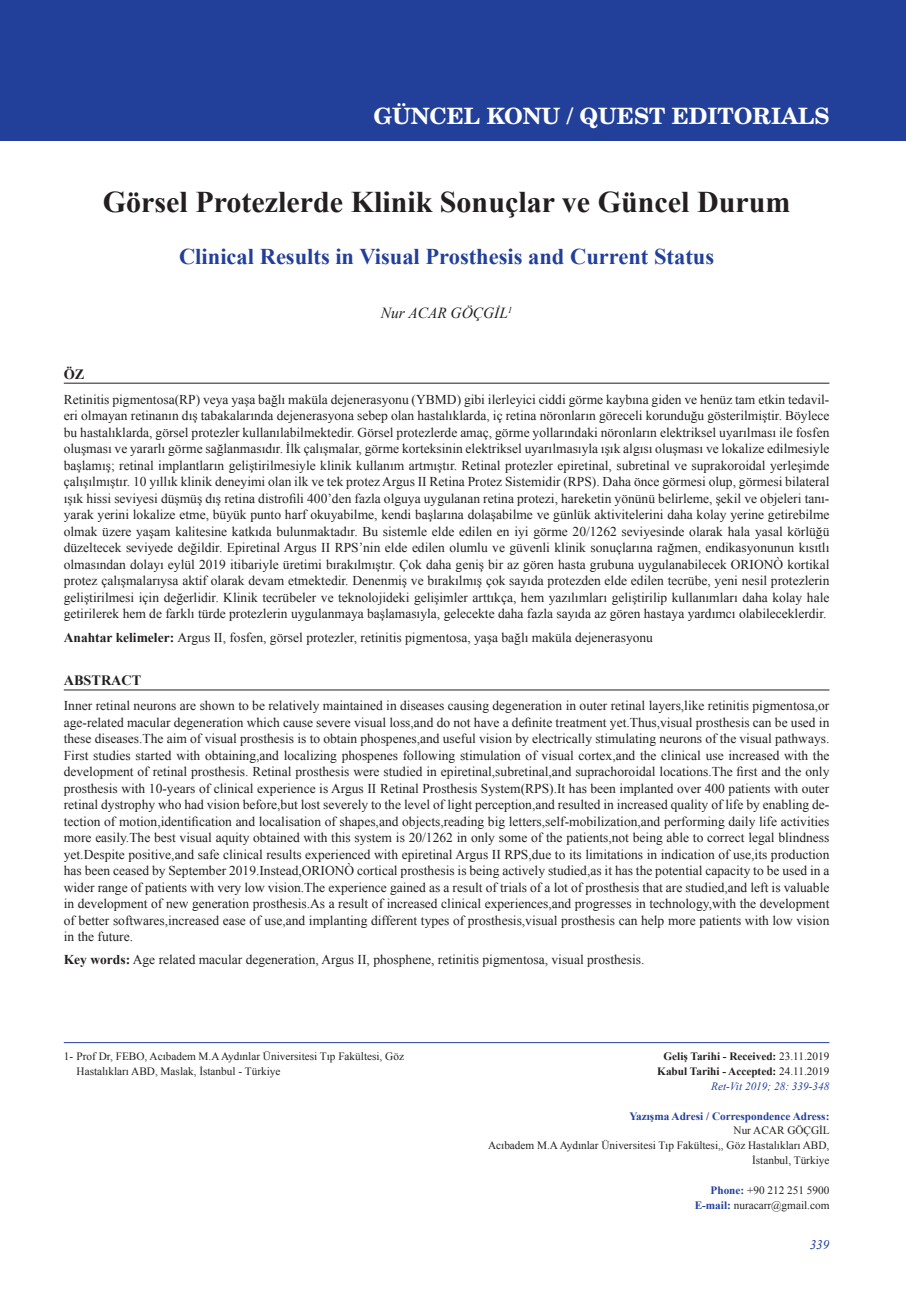
<style>
.page{position:relative;width:906px;height:1289px;background:#fff}
.page>*{position:absolute;margin:0;border:0;box-sizing:border-box;transform-origin:0 0}
.t1{font:700 30px "Times New Roman";color:#231f20}
.t2{font:700 22.5px "Times New Roman";color:#223f9a}
.t3{font:700 22.5px "Te X Gyre Schola";color:#fff}
.t4{font:italic 15.3px "Times New Roman";color:#231f20}
.t5{font:700 14.25px "Times New Roman";color:#231f20}
.t6{font:13.5px/16.5px "Times New Roman";color:#231f20;text-align:justify}
.t7{font:italic 13.2px "Times New Roman";color:#223f9a}
.t8{font:11.25px/15px "Times New Roman";color:#231f20;text-align:right}
.t9{font:700 11.25px/15px "Times New Roman";color:#231f20;text-align:right}
.t10{font:700 11.25px "Times New Roman";color:#223f9a}
.s1{font-weight:700}
.s2{font-weight:400}
.s3{font-weight:400;font-style:italic;color:#223f9a}
.s4{font-weight:700;color:#223f9a}
</style>
<div class="page">
<div style="left:0;top:0;width:906px;height:140px;background:#223f9a"></div>
<hr style="left:64px;top:1042px;width:765px;height:1px;background:#223f9a">
<hr style="left:64px;top:383px;width:765px;height:1px;background:#231f20">
<hr style="left:64px;top:689px;width:765px;height:1px;background:#231f20">
<h2 class="t3" style="left:373px;top:106px;width:457px">GÜNCEL KONU / QUEST EDITORIALS</h2>
<h1 class="t1" style="left:103px;top:185px;width:689px">Görsel Protezlerde Klinik Sonuçlar ve Güncel Durum</h1>
<h2 class="t2" style="left:179px;top:244px;width:536px">Clinical Results in Visual Prosthesis and Current Status</h2>
<p class="t4" style="left:381px;top:304px;width:133px">Nur ACAR GÖÇGİL<sup>1</sup></p>
<p class="t5" style="left:64px;top:366px;width:22px">ÖZ</p>
<p class="t6" style="left:64px;top:391px;width:767px">Retinitis pigmentosa(RP) veya yaşa bağlı maküla dejenerasyonu (YBMD) gibi ilerleyici ciddi görme kaybına giden ve henüz tam etkin tedavil&shy;eri olmayan retinanın dış tabakalarında dejenerasyona sebep olan hastalıklarda, iç retina nöronların göreceli korunduğu gösterilmiştir. Böylece bu hastalıklarda, görsel protezler kullanılabilmektedir. Görsel protezlerde amaç, görme yollarındaki nöronların elektriksel uyarılması ile fosfen oluşması ve yararlı görme sağlanmasıdır. İlk çalışmalar, görme korteksinin elektriksel uyarılmasıyla ışık algısı oluşması ve lokalize edilmesiyle başlamış; retinal implantların geliştirilmesiyle klinik kullanım artmıştır. Retinal protezler epiretinal, subretinal ve suprakoroidal yerleşimde çalışılmıştır. 10 yıllık klinik deneyimi olan ilk ve tek protez Argus II Retina Protez Sistemidir (RPS). Daha önce görmesi olup, görmesi bilateral ışık hissi seviyesi düşmüş dış retina distrofili 400’den fazla olguya uygulanan retina protezi, hareketin yönünü belirleme, şekil ve objeleri tanı&shy;yarak yerini lokalize etme, büyük punto harf okuyabilme, kendi başlarına dolaşabilme ve günlük aktivitelerini daha kolay yerine getirebilme olmak üzere yaşam kalitesine katkıda bulunmaktadır. Bu sistemle elde edilen en iyi görme 20/1262 seviyesinde olarak hala yasal körlüğü düzeltecek seviyede değildir. Epiretinal Argus II RPS’nin elde edilen olumlu ve güvenli klinik sonuçlarına rağmen, endikasyonunun kısıtlı olmasından dolayı eylül 2019 itibariyle üretimi bırakılmıştır. Çok daha geniş bir az gören hasta grubuna uygulanabilecek ORIONÒ kortikal protez çalışmalarıysa aktif olarak devam etmektedir. Denenmiş ve bırakılmış çok sayıda protezden elde edilen tecrübe, yeni nesil protezlerin geliştirilmesi için değerlidir. Klinik tecrübeler ve teknolojideki gelişimler arttıkça, hem yazılımları geliştirilip kullanımları daha kolay hale getirilerek hem de farklı türde protezlerin uygulanmaya başlamasıyla, gelecekte daha fazla sayıda az gören hastaya yardımcı olabileceklerdir.</p>
<p class="t6" style="left:64px;top:629px;width:591px"><span class="s1">Anahtar kelimeler:</span> Argus II, fosfen, görsel protezler, retinitis pigmentosa, yaşa bağlı maküla dejenerasyonu</p>
<p class="t5" style="left:64px;top:672px;width:79px">ABSTRACT</p>
<p class="t6" style="left:64px;top:697px;width:767px">Inner retinal neurons are shown to be relatively maintained in diseases causing degeneration in outer retinal layers,like retinitis pigmentosa,or age-related macular degeneration which cause severe visual loss,and do not have a definite treatment yet.Thus,visual prosthesis can be used in these diseases.The aim of visual prosthesis is to obtain phospenes,and useful vision by electrically stimulating neurons of the visual pathways.<br>First studies started with obtaining,and localizing phospenes following stimulation of visual cortex,and the clinical use increased with the development of retinal prosthesis. Retinal prosthesis were studied in epiretinal,subretinal,and suprachoroidal locations.The first and the only prosthesis with 10-years of clinical experience is Argus II Retinal Prosthesis System(RPS).It has been implanted over 400 patients with outer retinal dystrophy who had vision before,but lost severely to the level of light perception,and resulted in increased quality of life by enabling de&shy;tection of motion,identification and localisation of shapes,and objects,reading big letters,self-mobilization,and performing daily life activities more easily.The best visual aquity obtained with this system is 20/1262 in only some of the patients,not being able to correct legal blindness yet.Despite positive,and safe clinical results experienced with epiretinal Argus II RPS,due to its limitations in indication of use,its production has been ceased by September 2019.Instead,ORIONÒ cortical prosthesis is being actively studied,as it has the potential capacity to be used in a wider range of patients with very low vision.The experience gained as a result of trials of a lot of prosthesis that are studied,and left is valuable in development of new generation prosthesis.As a result of increased clinical experiences,and progresses in technology,with the development of better softwares,increased ease of use,and implanting different types of prosthesis,visual prosthesis can help more patients with low vision in the future.</p>
<p class="t6" style="left:64px;top:951px;width:582px"><span class="s1">Key words:</span> Age related macular degeneration, Argus II, phosphene, retinitis pigmentosa, visual prosthesis.</p>
<p class="t8" style="left:77px;top:1048px;width:329px;text-align:left;text-indent:-13px">1- Prof Dr, FEBO, Acıbadem M.A Aydınlar Üniversitesi Tıp Fakültesi, Göz<br>Hastalıkları ABD, Maslak, İstanbul - Türkiye</p>
<p class="t9" style="left:657px;top:1048px;width:174px">Geliş Tarihi - Received: <span class="s2">23.11.2019<br></span>Kabul Tarihi - Accepted: <span class="s2">24.11.2019<br></span><span class="s3">Ret-Vit 2019; 28: 339-348</span></p>
<p class="t10" style="left:629px;top:1109px;width:201px">Yazışma Adresi / Correspondence Adress:</p>
<p class="t8" style="left:488px;top:1122px;width:343px">Nur ACAR GÖÇGİL<br>Acıbadem M.A Aydınlar Üniversitesi Tıp Fakültesi,, Göz Hastalıkları ABD,<br>İstanbul, Türkiye</p>
<p class="t8" style="left:694px;top:1182px;width:136px"><span class="s4">Phone:</span> +90 212 251 5900<br><span class="s4">E-mail:</span> nuracarr@gmail.com</p>
<p class="t7" style="left:809px;top:1237px;width:21px">339</p>
</div>
